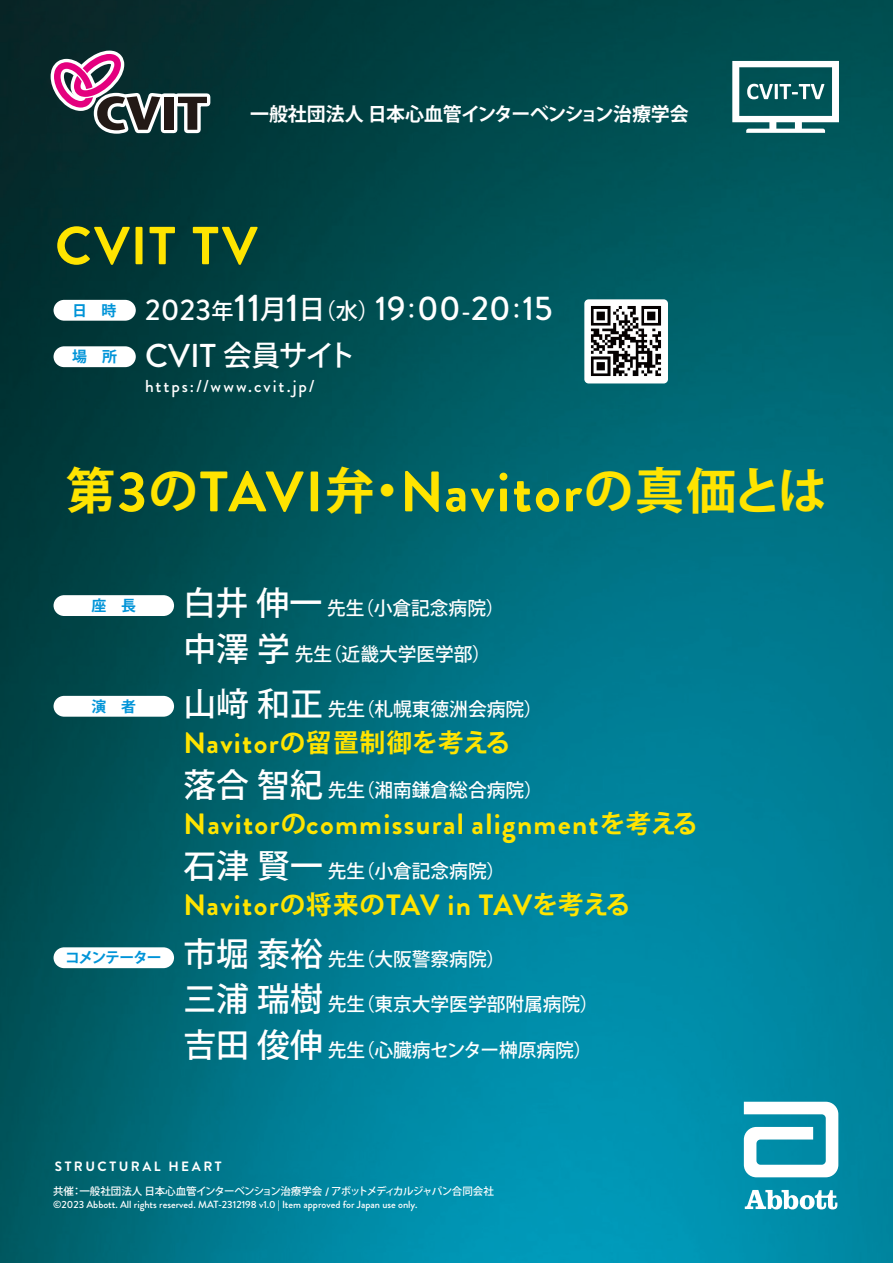
<style>
.page{position:relative;width:893px;height:1263px;background:#fff}
.page>*{position:absolute;margin:0;border:0;box-sizing:border-box;transform-origin:0 0}
.t1{font:700 56.85px "Brandon Grotesque";letter-spacing:.035em;color:#ffe400}
.t2{font:700 53.4px "Brandon Grotesque";letter-spacing:.04em;color:#ffe400}
.t3{font:500 34.2px "Brandon Grotesque";letter-spacing:.01em;color:#fff}
.t4{font:700 29.25px "Brandon Grotesque";letter-spacing:.045em;color:#ffe400}
.t5{font:500 28.65px "Koz Go Pro";letter-spacing:-.06em;color:#fff}
.t6{font:700 25.5px "Koz Go Pro";letter-spacing:.025em;color:#ffe400}
.t7{font:700 18.9px "Koz Go Pro";color:#fff}
.t8{font:500 18.75px "Koz Go Pro";color:#fff}
.t9{font:500 17.25px "Brandon Grotesque";letter-spacing:.11em;color:#fff}
.t10{font:700 14.85px "Koz Go Pro";letter-spacing:-.08em;color:#0094d8}
.t11{font:700 13.5px "Brandon Grotesque";letter-spacing:.185em;color:#fff}
.t12{font:500 10.5px "Koz Go Pro";letter-spacing:-.04em;color:#fff}
.t13{font:500 10.35px "Brandon Grotesque";color:#fff}
.s1{font-size:29.85px}
.s2{font-family:"Koz Go Pro";font-size:22.05px}
.s3{font-size:38.55px}
.s4{font-family:"Koz Go Pro";font-size:26.85px}
.s5{font-size:25.5px}
.s6{font-family:"Brandon Grotesque";font-size:33px}
.s7{font-family:"Koz Go Pro";font-size:49.5px}
.s8{font-size:32.85px}
.s9{font-family:"Brandon Grotesque";font-size:29.25px}
.s10{font-family:"Koz Go Pro";font-size:25.5px}
.s11{font-family:"Brandon Grotesque";font-size:12.15px}
</style>
<div class="page">
<img style="left:0;top:0;width:893px;height:1263px">
<svg style="left:744px;top:1102px;width:94px;height:75px"></svg>
<svg style="left:745px;top:1190px;width:92px;height:19px"></svg>
<div style="left:54px;top:300px;width:82px;height:21px;background:#fff;border-radius:11px"></div>
<div style="left:54px;top:346px;width:82px;height:21px;background:#fff;border-radius:11px"></div>
<div style="left:54px;top:696px;width:120px;height:21px;background:#fff;border-radius:11px"></div>
<div style="left:54px;top:595px;width:120px;height:21px;background:#fff;border-radius:11px"></div>
<div style="left:54px;top:947px;width:120px;height:21px;background:#fff;border-radius:11px"></div>
<div style="left:584px;top:299px;width:84px;height:84px;background:#a4c5c8;border-radius:4px"></div>
<img style="left:585px;top:300px;width:83px;height:83px">
<svg style="left:46px;top:39px;width:168px;height:99px;background:#474c57"></svg>
<svg style="left:732px;top:61px;width:107px;height:72px"></svg>
<p class="t7" style="left:250px;top:101px;width:440px">一般社団法人日本心血管インターベンション治療学会</p>
<h2 class="t2" style="left:55px;top:209px;width:204px">CVIT TV</h2>
<h3 class="t3" style="left:145px;top:285px;width:409px"><span class="s1">2023</span><span class="s2">年</span><span class="s3">11</span><span class="s4">月</span><span class="s3">1</span><span class="s4">日</span><span class="s2">（水）</span>19<span class="s2">：</span>00<span class="s5">-</span>20<span class="s2">：</span>15</h3>
<h3 class="t5" style="left:145px;top:337px;width:213px"><span class="s6">CVIT</span> 会員サイト</h3>
<p class="t9" style="left:145px;top:374px;width:171px">https://www.cvit.jp/</p>
<p class="t10" style="left:72px;top:301px;width:46px">日　時</p>
<p class="t10" style="left:72px;top:347px;width:46px">場　所</p>
<h1 class="t1" style="left:66px;top:452px;width:763px"><span class="s7">第</span>3<span class="s7">の</span>TAVI<span class="s7">弁・</span>Navitor<span class="s7">の真価とは</span></h1>
<p class="t10" style="left:91px;top:596px;width:46px">座　長</p>
<p class="t8" style="left:183px;top:597px;width:323px"><span class="s8">白井伸一</span>先生（小倉記念病院）</p>
<p class="t8" style="left:183px;top:642px;width:309px"><span class="s8">中澤学</span>先生（近畿大学医学部）</p>
<p class="t8" style="left:183px;top:697px;width:361px"><span class="s8">山﨑和正</span>先生（札幌東徳洲会病院）</p>
<h3 class="t6" style="left:183px;top:726px;width:329px"><span class="s9">Navitor</span>の留置制御を考える</h3>
<p class="t8" style="left:183px;top:778px;width:361px"><span class="s8">落合智紀</span>先生（湘南鎌倉総合病院）</p>
<h3 class="t4" style="left:183px;top:804px;width:516px">Navitor<span class="s10">の</span>commissural alignment<span class="s10">を考える</span></h3>
<p class="t8" style="left:183px;top:859px;width:323px"><span class="s8">石津賢一</span>先生（小倉記念病院）</p>
<h3 class="t4" style="left:183px;top:885px;width:449px">Navitor<span class="s10">の将来の</span>TAV in TAV<span class="s10">を考える</span></h3>
<p class="t8" style="left:183px;top:947px;width:323px"><span class="s8">市堀泰裕</span>先生（大阪警察病院）</p>
<p class="t8" style="left:183px;top:992px;width:417px"><span class="s8">三浦瑞樹</span>先生（東京大学医学部附属病院）</p>
<p class="t8" style="left:183px;top:1038px;width:410px"><span class="s8">吉田俊伸</span>先生（心臓病センター榊原病院）</p>
<p class="t10" style="left:91px;top:697px;width:46px">演　者</p>
<p class="t10" style="left:65px;top:948px;width:98px">コメンテーター</p>
<p class="t11" style="left:55px;top:1156px;width:168px">STRUCTURAL HEART</p>
<p class="t12" style="left:53px;top:1184px;width:442px">共催：一般社団法人日本心血管インターベンション治療学会 <span class="s11">/</span> アボットメディカルジャパン合同会社</p>
<p class="t13" style="left:53px;top:1197px;width:366px">©2023 Abbott. All rights reserved. MAT-2312198 v1.0 | Item approved for Japan use only.</p>
</div>
